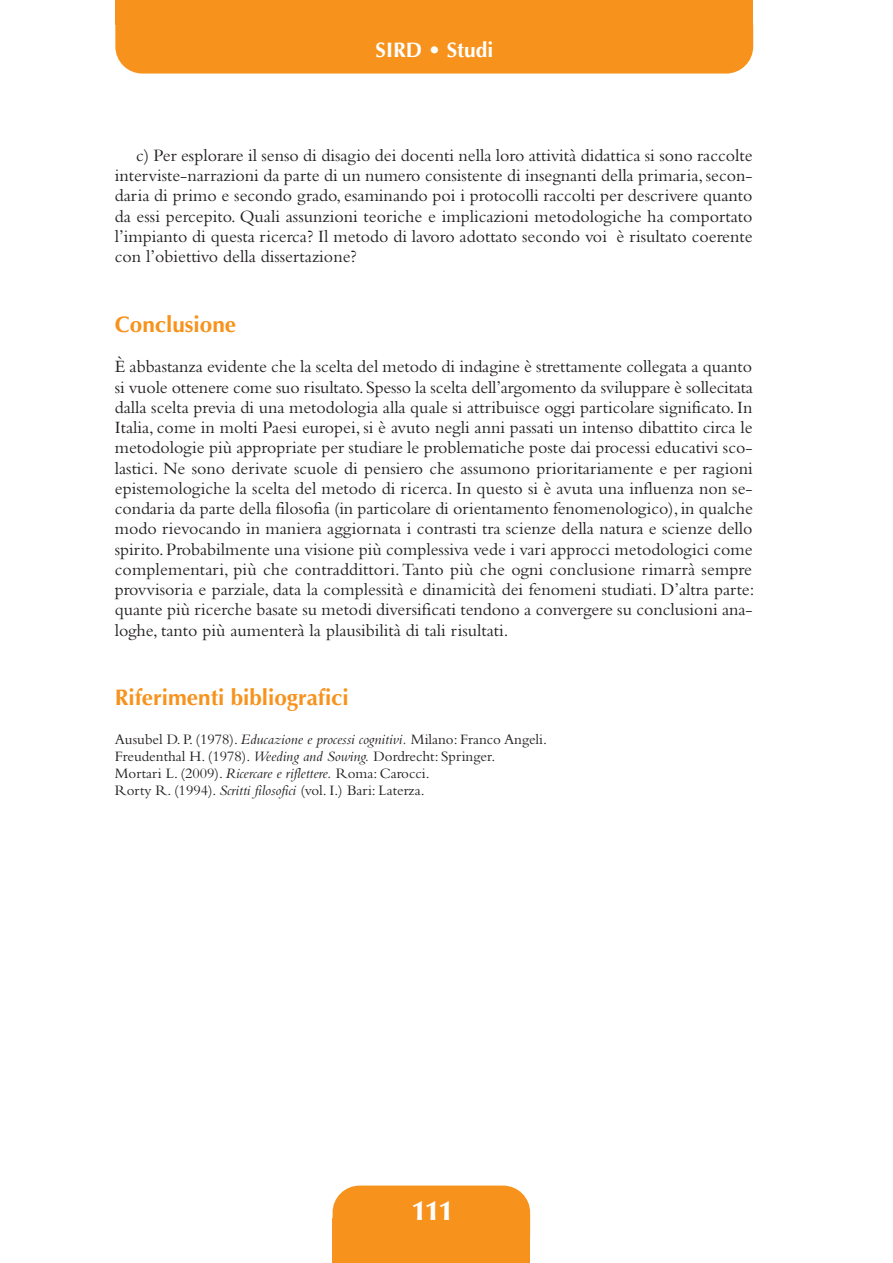
<style>
.page{position:relative;width:893px;height:1263px;background:#fff}
.page>*{position:absolute;margin:0;border:0;box-sizing:border-box;transform-origin:0 0}
.t1{font:900 27px "Optima";color:#fff}
.t2{font:700 22.5px "Optima";color:#f7931d}
.t3{font:700 21px "Optima";color:#fff}
.t4{font:18px/20.2px "Bembo";color:#231f20;text-align:justify}
.t5{font:15px/17.2px "Bembo";color:#231f20}
.s1{font-style:italic}
</style>
<div class="page">
<div style="left:333px;top:1185px;width:197px;height:78px;background:#f7931d;border-radius:27px"></div>
<div style="left:333px;top:1218px;width:197px;height:45px;background:#f7931d"></div>
<div style="left:115px;top:0;width:638px;height:74px;background:#f7931d;border-radius:27px"></div>
<div style="left:115px;top:0;width:638px;height:24px;background:#f7931d"></div>
<p class="t3" style="left:376px;top:38px;width:119px">SIRD • Studi</p>
<p class="t4" style="left:115px;top:147px;width:639px;text-indent:21px">c) Per esplorare il senso di disagio dei docenti nella loro attività didattica si sono raccolte interviste-narrazioni da parte di un numero consistente di insegnanti della primaria, secon&shy;daria di primo e secondo grado, esaminando poi i protocolli raccolti per descrivere quanto da essi percepito. Quali assunzioni teoriche e implicazioni metodologiche ha comportato l’impianto di questa ricerca? Il metodo di lavoro adottato secondo voi è risultato coerente con l’obiettivo della dissertazione?</p>
<p class="t2" style="left:115px;top:311px;width:123px">Conclusione</p>
<p class="t4" style="left:115px;top:358px;width:641px;text-align:left">È abbastanza evidente che la scelta del metodo di indagine è strettamente collegata a quanto si vuole ottenere come suo risultato. Spesso la scelta dell’argomento da sviluppare è sollecitata dalla scelta previa di una metodologia alla quale si attribuisce oggi particolare significato. In Italia, come in molti Paesi europei, si è avuto negli anni passati un intenso dibattito circa le metodologie più appropriate per studiare le problematiche poste dai processi educativi sco&shy;lastici. Ne sono derivate scuole di pensiero che assumono prioritariamente e per ragioni epistemologiche la scelta del metodo di ricerca. In questo si è avuta una influenza non se&shy;condaria da parte della filosofia (in particolare di orientamento fenomenologico), in qualche modo rievocando in maniera aggiornata i contrasti tra scienze della natura e scienze dello spirito. Probabilmente una visione più complessiva vede i vari approcci metodologici come complementari, più che contraddittori. Tanto più che ogni conclusione rimarrà sempre provvisoria e parziale, data la complessità e dinamicità dei fenomeni studiati. D’altra parte: quante più ricerche basate su metodi diversificati tendono a convergere su conclusioni ana&shy;loghe, tanto più aumenterà la plausibilità di tali risultati.</p>
<p class="t2" style="left:115px;top:684px;width:235px">Riferimenti bibliografici</p>
<p class="t5" style="left:115px;top:732px;width:434px">Ausubel D. P. (1978). <span class="s1">Educazione e processi cognitivi.</span> Milano: Franco Angeli.<br>Freudenthal H. (1978). <span class="s1">Weeding and Sowing.</span> Dordrecht: Springer.<br>Mortari L. (2009). <span class="s1">Ricercare e riflettere.</span> Roma: Carocci.<br>Rorty R. (1994). <span class="s1">Scritti filosofici</span> (vol. I.) Bari: Laterza.</p>
<p class="t1" style="left:412px;top:1200px;width:42px">111</p>
</div>
